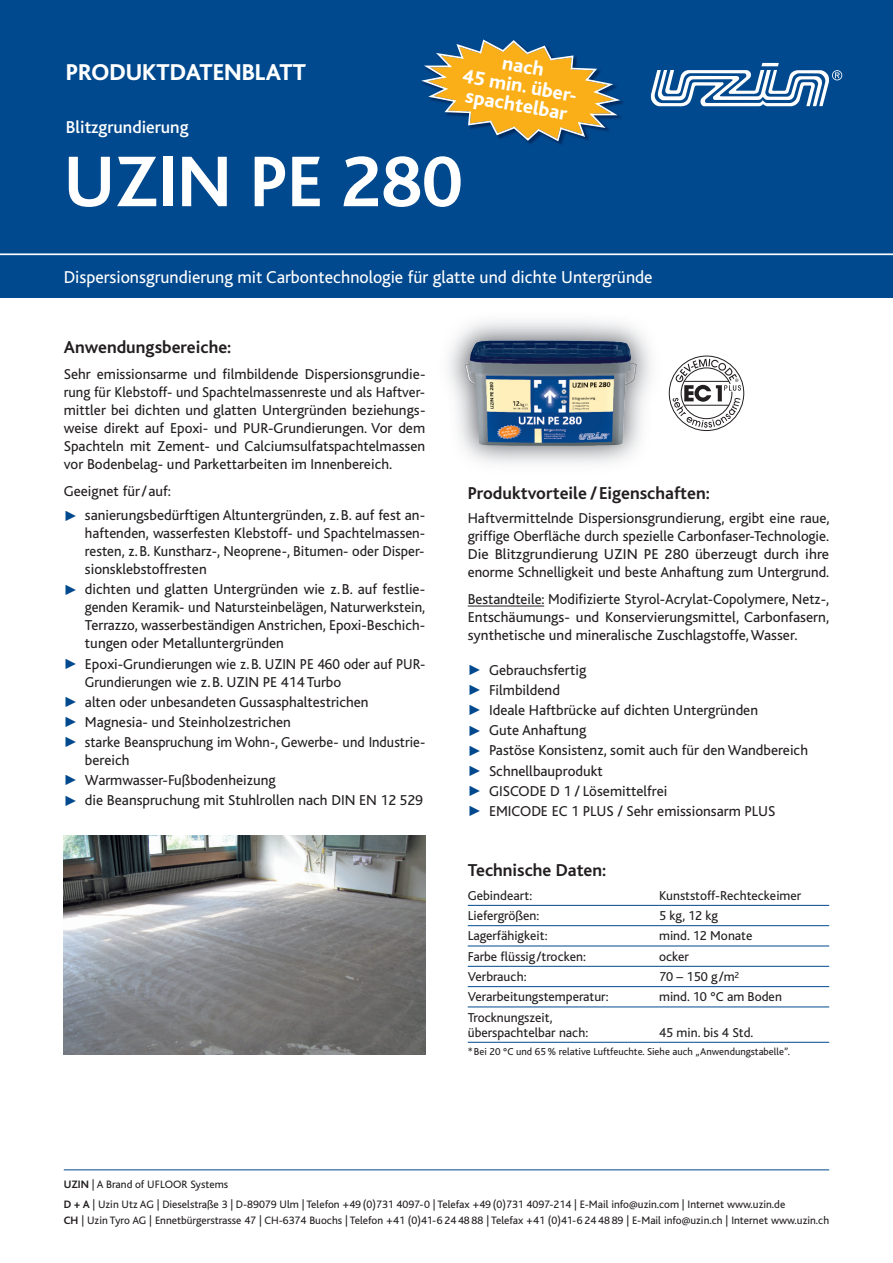
<style>
.page{position:relative;width:893px;height:1263px;background:#fff}
.page>*{position:absolute;margin:0;border:0;box-sizing:border-box;transform-origin:0 0}
.t1{font:700 75px "Bliss";color:#fff}
.t2{font:800 24px "Bliss";color:#fff}
.t3{font:800 20.25px/19.5px "Bliss";color:#fff;text-align:center}
.t4{font:18px "Bliss";color:#fff}
.t5{font:700 18px "Bliss";color:#231f20}
.t6{font:500 18px "Bliss";color:#fff}
.t7{font:15px/18px "Bliss";color:#231f20;text-align:justify}
.t8{font:15px/18px "Bliss";color:#231f20;scale:.96 1}
.t9{font:13.5px/15px "Bliss";color:#231f20}
.t10{font:11.25px/20px "Bliss";color:#231f20}
.t11{font:10.5px "Bliss";color:#231f20}
.s1{color:#01498e}
.s2{font-weight:700}
</style>
<div class="page">
<img style="left:465px;top:340px;width:172px;height:106px">
<div style="left:0;top:0;width:893px;height:255px;background:#01498e"></div>
<svg style="left:651px;top:63px;width:191px;height:44px"></svg>
<hr style="left:64px;top:1169px;width:765px;height:1px;background:#01498e">
<div style="left:0;top:255px;width:893px;height:43px;background:#01498e"></div>
<hr style="left:468px;top:606px;width:76px;height:1px;background:#231f20">
<hr style="left:468px;top:905px;width:361px;height:1px;background:#01498e">
<hr style="left:468px;top:925px;width:361px;height:1px;background:#01498e">
<hr style="left:468px;top:945px;width:361px;height:1px;background:#01498e">
<hr style="left:468px;top:966px;width:361px;height:1px;background:#01498e">
<hr style="left:468px;top:986px;width:361px;height:1px;background:#01498e">
<hr style="left:468px;top:1006px;width:361px;height:1px;background:#01498e">
<hr style="left:468px;top:1042px;width:361px;height:1px;background:#01498e">
<hr style="left:0;top:253px;width:893px;height:2px;background:#fff">
<img style="left:64px;top:836px;width:361px;height:218px">
<svg style="left:421px;top:40px;width:199px;height:101px"></svg>
<div style="left:669px;top:356px;width:75px;height:75px;border:1px solid #231f20;border-radius:50%"></div>
<svg style="left:672px;top:359px;width:69px;height:69px"></svg>
<h2 class="t2" style="left:66px;top:63px;width:242px">PRODUKTDATENBLATT</h2>
<p class="t6" style="left:66px;top:121px;width:124px">Blitzgrundierung</p>
<h3 class="t3" style="left:468px;top:48px;width:117px;rotate:10deg">nach<br>45 min. über&shy;spachtelbar</h3>
<h1 class="t1" style="left:64px;top:153px;width:400px">UZIN PE 280</h1>
<p class="t4" style="left:64px;top:270px;width:590px">Dispersionsgrundierung mit Carbontechnologie für glatte und dichte Untergründe</p>
<p class="t5" style="left:64px;top:340px;width:169px">Anwendungsbereiche:</p>
<p class="t7" style="left:64px;top:367px;width:363px">Sehr emissionsarme und filmbildende Dispersionsgrundie&shy;rung für Klebstoff- und Spachtelmassenreste und als Haftver&shy;mittler bei dichten und glatten Untergründen beziehungs&shy;weise direkt auf Epoxi- und PUR-Grundierungen. Vor dem Spachteln mit Zement- und Calciumsulfatspachtelmassen vor Bodenbelag- und Parkettarbeiten im Innenbereich.</p>
<p class="t7" style="left:64px;top:483px;width:109px">Geeignet für/auf:</p>
<p class="t7" style="left:85px;top:508px;width:342px;text-indent:-21px"><span class="s1">✓</span> sanierungsbedürftigen Altuntergründen, z.B. auf fest an&shy;haftenden, wasserfesten Klebstoff- und Spachtelmassen&shy;resten, z.B. Kunstharz-, Neoprene-, Bitumen- oder Disper&shy;sionsklebstoffresten</p>
<p class="t7" style="left:85px;top:582px;width:342px;text-indent:-21px"><span class="s1">✓</span> dichten und glatten Untergründen wie z.B. auf festlie&shy;genden Keramik- und Natursteinbelägen, Naturwerkstein, Terrazzo, wasserbeständigen Anstrichen, Epoxi-Beschich&shy;tungen oder Metalluntergründen</p>
<p class="t7" style="left:85px;top:656px;width:342px;text-indent:-21px"><span class="s1">✓</span> Epoxi-Grundierungen wie z.B. UZIN PE 460 oder auf PUR-<br>Grundierungen wie z.B. UZIN PE 414 Turbo</p>
<p class="t7" style="left:64px;top:694px;width:306px"><span class="s1">✓</span> alten oder unbesandeten Gussasphaltestrichen</p>
<p class="t7" style="left:64px;top:714px;width:229px"><span class="s1">✓</span> Magnesia- und Steinholzestrichen</p>
<p class="t8" style="left:85px;top:734px;width:356px;text-indent:-21px"><span class="s1">✓</span> starke Beanspruchung im Wohn-, Gewerbe- und Industrie&shy;bereich</p>
<p class="t7" style="left:64px;top:773px;width:213px"><span class="s1">✓</span> Warmwasser-Fußbodenheizung</p>
<p class="t7" style="left:64px;top:793px;width:361px"><span class="s1">✓</span> die Beanspruchung mit Stuhlrollen nach DIN EN 12 529</p>
<p class="t5" style="left:468px;top:486px;width:244px">Produktvorteile /Eigenschaften:</p>
<p class="t7" style="left:468px;top:511px;width:363px">Haftvermittelnde Dispersionsgrundierung, ergibt eine raue, griffige Oberfläche durch spezielle Carbonfaser-Technologie.<br>Die Blitzgrundierung UZIN PE 280 überzeugt durch ihre enorme Schnelligkeit und beste Anhaftung zum Untergrund.</p>
<p class="t7" style="left:468px;top:591px;width:363px">Bestandteile: Modifizierte Styrol-Acrylat-Copolymere, Netz-, Entschäumungs- und Konservierungsmittel, Carbonfasern, synthetische und mineralische Zuschlagstoffe,Wasser.</p>
<p class="t7" style="left:468px;top:662px;width:120px"><span class="s1">✓</span> Gebrauchsfertig</p>
<p class="t7" style="left:468px;top:682px;width:94px"><span class="s1">✓</span> Filmbildend</p>
<p class="t7" style="left:468px;top:703px;width:292px"><span class="s1">✓</span> Ideale Haftbrücke auf dichten Untergründen</p>
<p class="t7" style="left:468px;top:723px;width:120px"><span class="s1">✓</span> Gute Anhaftung</p>
<p class="t7" style="left:468px;top:743px;width:342px"><span class="s1">✓</span> Pastöse Konsistenz, somit auch für den Wandbereich</p>
<p class="t7" style="left:468px;top:763px;width:137px"><span class="s1">✓</span> Schnellbauprodukt</p>
<p class="t7" style="left:468px;top:783px;width:201px"><span class="s1">✓</span> GISCODE D 1 / Lösemittelfrei</p>
<p class="t7" style="left:468px;top:803px;width:309px"><span class="s1">✓</span> EMICODE EC 1 PLUS / Sehr emissionsarm PLUS</p>
<p class="t5" style="left:468px;top:863px;width:140px">Technische Daten:</p>
<p class="t9" style="left:468px;top:889px;width:66px">Gebindeart:</p>
<p class="t9" style="left:659px;top:889px;width:144px">Kunststoff-Rechteckeimer</p>
<p class="t9" style="left:468px;top:909px;width:73px">Liefergrößen:</p>
<p class="t9" style="left:659px;top:909px;width:60px">5 kg, 12 kg</p>
<p class="t9" style="left:468px;top:930px;width:81px">Lagerfähigkeit:</p>
<p class="t9" style="left:659px;top:930px;width:95px">mind. 12 Monate</p>
<p class="t9" style="left:468px;top:950px;width:120px">Farbe flüssig/trocken:</p>
<p class="t9" style="left:659px;top:950px;width:31px">ocker</p>
<p class="t9" style="left:468px;top:970px;width:60px">Verbrauch:</p>
<p class="t9" style="left:659px;top:970px;width:82px">70 – 150 g/m<sup>2</sup></p>
<p class="t9" style="left:468px;top:991px;width:142px">Verarbeitungstemperatur:</p>
<p class="t9" style="left:659px;top:991px;width:124px">mind. 10 °C am Boden</p>
<p class="t9" style="left:468px;top:1011px;width:122px">Trocknungszeit, überspachtelbar nach:</p>
<p class="t9" style="left:659px;top:1026px;width:96px">45 min. bis 4 Std.</p>
<p class="t11" style="left:468px;top:1047px;width:324px">*Bei 20 °C und 65 % relative Luftfeuchte. Siehe auch „Anwendungstabelle”.</p>
<p class="t10" style="left:64px;top:1176px;width:723px"><span class="s2">UZIN</span> | A Brand of UFLOOR Systems<br><span class="s2">D + A</span> | Uzin Utz AG | Dieselstraße 3 | D-89079 Ulm | Telefon +49 (0)731 4097-0 | Telefax +49 (0)731 4097-214 | E-Mail info@uzin.com | Internet www.uzin.de</p>
<p class="t10" style="left:64px;top:1211px;width:767px"><span class="s2">CH</span> | Uzin Tyro AG | Ennetbürgerstrasse 47 | CH-6374 Buochs | Telefon +41 (0)41-6 24 48 88 | Telefax +41 (0)41-6 24 48 89 | E-Mail info@uzin.ch | Internet www.uzin.ch</p>
</div>
